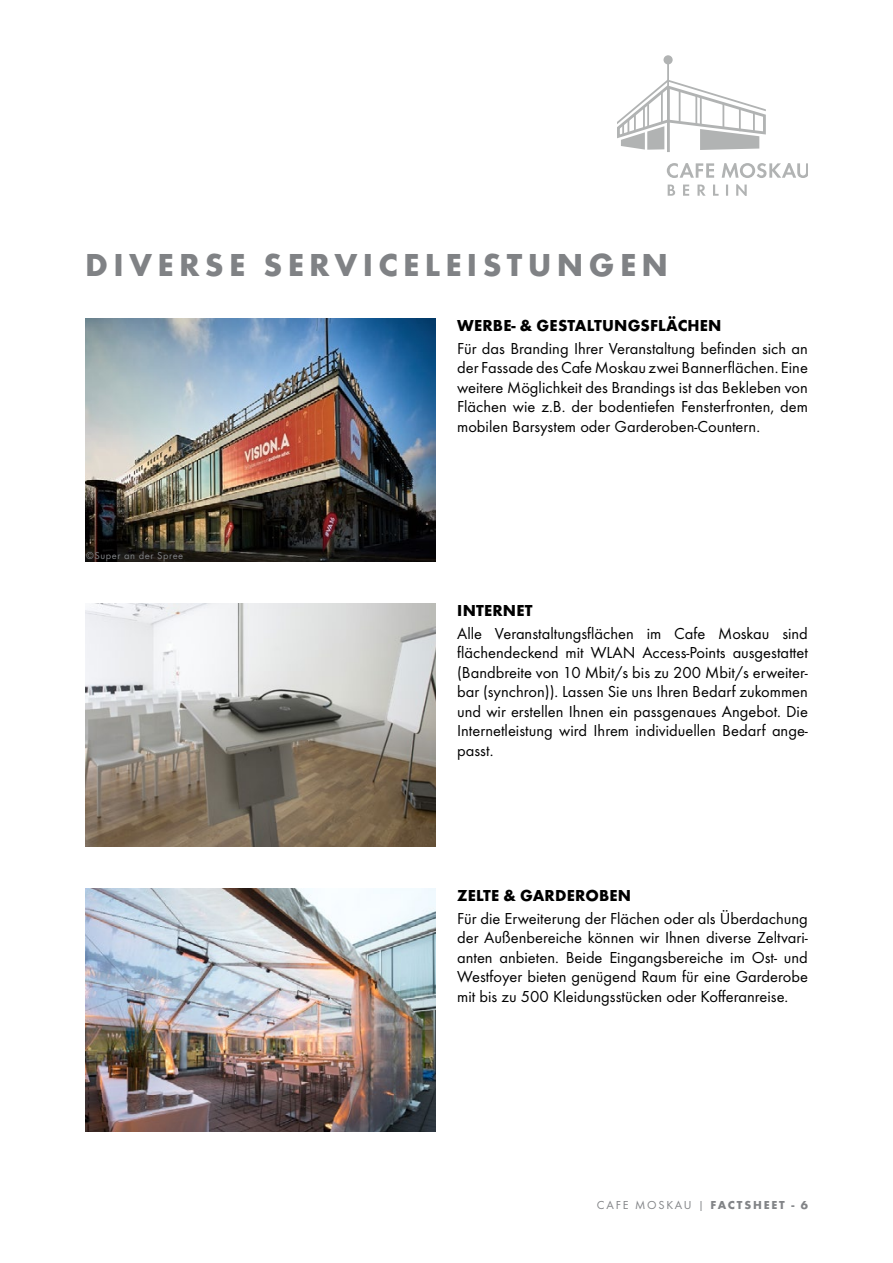
<style>
.page{position:relative;width:893px;height:1263px;background:#fff}
.page>*{position:absolute;margin:0;border:0;box-sizing:border-box;transform-origin:0 0}
.t1{font:700 33px "Function Pro";color:#808285}
.t2{font:16.5px/19.5px "Function Pro";color:#000;text-align:justify}
.t3{font:700 16.5px "Function Pro";letter-spacing:.01em;color:#000}
.t4{font:700 12px "Function Pro";color:#828487}
.t5{font:12px "Function Pro";color:#828487}
.t6{font:10.5px "Function Pro";letter-spacing:.05em;color:#808285}
.s1{font-weight:400}
</style>
<div class="page">
<svg style="left:667px;top:163px;width:141px;height:15px"></svg>
<svg style="left:668px;top:184px;width:79px;height:11px"></svg>
<hr style="left:667px;top:62px;width:2px;height:27px;background:#b1b3b3">
<div style="left:663px;top:55px;width:10px;height:9px;background:#b1b3b3;border-radius:50%"></div>
<hr style="left:667px;top:88px;width:3px;height:64px;background:#b1b3b3">
<svg style="left:617px;top:80px;width:149px;height:70px"></svg>
<img style="left:85px;top:604px;width:351px;height:242px">
<img style="left:85px;top:319px;width:351px;height:242px">
<img style="left:85px;top:889px;width:351px;height:242px">
<h1 class="t1" style="left:85px;top:245px;width:95px">DIVERSE</h1>
<h1 class="t1" style="left:264px;top:245px;width:124px">SERVICELEISTUNGEN</h1>
<p class="t6" style="left:86px;top:550px;width:99px">©Super an der Spree</p>
<p class="t3" style="left:457px;top:316px;width:91px">WERBE- &amp; GESTALTUNGSFL</p>
<p class="t3" style="left:666px;top:316px;width:23px">ÄCHEN</p>
<p class="t2" style="left:457px;top:339px;width:352px">Für das Branding Ihrer Veranstaltung befinden sich an der Fassade des Cafe Moskau zwei Bannerflächen. Eine weitere Möglichkeit des Brandings ist das Bekleben von Flächen wie z.B. der bodentiefen Fensterfronten, dem mobilen Barsystem oder Garderoben-Countern.</p>
<p class="t3" style="left:457px;top:601px;width:30px">INTERNET</p>
<p class="t2" style="left:457px;top:624px;width:352px">Alle Veranstaltungsflächen im Cafe Moskau sind flächendeckend mit WLAN Access-Points ausgestattet (Bandbreite von 10 Mbit/s bis zu 200 Mbit/s erweiter&shy;bar (synchron)). Lassen Sie uns Ihren Bedarf zukommen und wir erstellen Ihnen ein passgenaues Angebot. Die Internetleistung wird Ihrem individuellen Bedarf ange&shy;passt.</p>
<p class="t3" style="left:457px;top:886px;width:19px">ZELTE</p>
<p class="t3" style="left:503px;top:886px;width:41px">&amp; GARDEROBE</p>
<p class="t3" style="left:618px;top:886px;width:15px">N</p>
<p class="t2" style="left:457px;top:908px;width:352px">Für die Erweiterung der Flächen oder als Überdachung der Außenbereiche können wir Ihnen diverse Zeltvari&shy;anten anbieten. Beide Eingangsbereiche im Ost- und Westfoyer bieten genügend Raum für eine Garderobe mit bis zu 500 Kleidungsstücken oder Kofferanreise.</p>
<p class="t5" style="left:597px;top:1198px;width:9px">cafe</p>
<p class="t5" style="left:635px;top:1198px;width:32px">moska</p>
<p class="t4" style="left:684px;top:1198px;width:36px"><span class="s1">u |</span> FACTSHEET</p>
<p class="t4" style="left:791px;top:1198px;width:18px">- 6</p>
</div>
